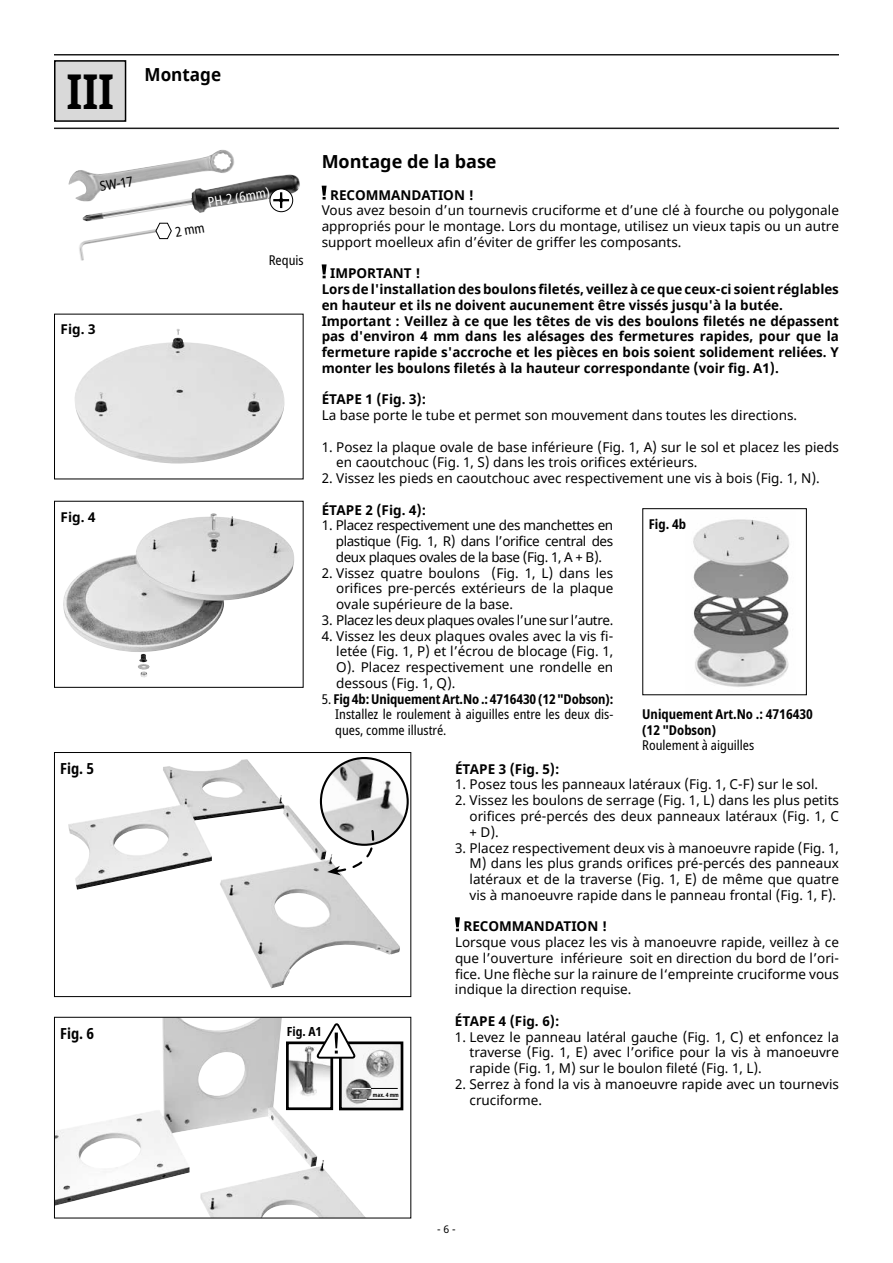
<style>
.page{position:relative;width:893px;height:1263px;background:#fff}
.page>*{position:absolute;margin:0;border:0;box-sizing:border-box;transform-origin:0 0}
.t1{font:700 condensed 48px "Noto Sans";color:#000;scale:.96 1}
.t2{font:700 18px "Noto Sans";color:#000}
.t3{font:700 18px "Noto Sans";color:#000;scale:.95 1}
.t4{font:700 condensed 15.15px "Noto Sans";color:#000}
.t5{font:13.5px/15.8px "Noto Sans";color:#000;text-align:justify}
.t6{font:700 13.5px/15.8px "Noto Sans";color:#000}
.t7{font:condensed 13.5px/15.8px "Noto Sans";color:#000;text-align:justify}
.t8{font:13.5px "Noto Sans";letter-spacing:-.03em;color:#000}
.t9{font:700 condensed 13.5px/15.8px "Noto Sans";color:#000}
.t10{font:condensed 13.5px "Noto Sans";color:#fff}
.t11{font:700 condensed 12.6px "Noto Sans";color:#000}
.t12{font:10.5px "Noto Sans";color:#000}
.t13{font:700 condensed 5.85px "Noto Sans";color:#000}
.s1{font-weight:700}
</style>
<div class="page">
<hr style="left:54px;top:54px;width:785px;height:2px;background:#1d1d1d">
<hr style="left:54px;top:128px;width:785px;height:1px;background:#1d1d1d">
<svg style="left:322px;top:186px;width:5px;height:14px"></svg>
<svg style="left:322px;top:264px;width:5px;height:14px"></svg>
<img style="left:75px;top:329px;width:210px;height:135px">
<img style="left:63px;top:513px;width:231px;height:164px">
<div style="left:54px;top:501px;width:250px;height:187px;border:1px solid #000"></div>
<svg style="left:455px;top:917px;width:5px;height:14px"></svg>
<img style="left:69px;top:150px;width:154px;height:51px">
<img style="left:83px;top:174px;width:217px;height:47px">
<svg style="left:270px;top:189px;width:23px;height:23px"></svg>
<div style="left:270px;top:189px;width:23px;height:23px;border:1px solid #000;border-radius:50%"></div>
<svg style="left:273px;top:192px;width:16px;height:16px"></svg>
<img style="left:79px;top:229px;width:83px;height:32px">
<div style="left:55px;top:61px;width:71px;height:60px;background:#d9d9d9"></div>
<div style="left:54px;top:60px;width:72px;height:62px;border:2px solid #000"></div>
<img style="left:693px;top:519px;width:97px;height:168px">
<div style="left:642px;top:508px;width:165px;height:187px;border:1px solid #000"></div>
<img style="left:56px;top:1019px;width:310px;height:197px">
<div style="left:54px;top:1017px;width:357px;height:201px;border:1px solid #000"></div>
<img style="left:290px;top:1045px;width:39px;height:61px">
<div style="left:286px;top:1041px;width:47px;height:69px;border:3px solid #000"></div>
<img style="left:343px;top:1045px;width:56px;height:61px">
<div style="left:339px;top:1041px;width:64px;height:69px;border:3px solid #000"></div>
<hr style="left:352px;top:1088px;width:46px;height:1px;background:#000">
<svg style="left:352px;top:1088px;width:19px;height:1px"></svg>
<hr style="left:352px;top:1099px;width:46px;height:1px;background:#000">
<svg style="left:352px;top:1099px;width:15px;height:1px"></svg>
<svg style="left:315px;top:1021px;width:41px;height:38px"></svg>
<img style="left:68px;top:759px;width:332px;height:229px">
<div style="left:54px;top:752px;width:357px;height:245px;border:1px solid #000"></div>
<img style="left:321px;top:758px;width:87px;height:87px;border-radius:43px">
<div style="left:320px;top:757px;width:89px;height:89px;border:2px solid #000;border-radius:50%"></div>
<svg style="left:327px;top:829px;width:54px;height:46px"></svg>
<svg style="left:155px;top:222px;width:17px;height:17px"></svg>
<h1 class="t1" style="left:67px;top:57px;width:51px">III</h1>
<h2 class="t3" style="left:145px;top:61px;width:82px">Montage</h2>
<p class="t7" style="left:99px;top:179px;width:35px;rotate:-10deg">SW-17</p>
<p class="t6" style="left:61px;top:322px;width:36px">Fig. 3</p>
<p class="t6" style="left:61px;top:509px;width:36px">Fig. 4</p>
<p class="t4" style="left:60px;top:758px;width:35px">Fig. 5</p>
<p class="t4" style="left:60px;top:1022px;width:35px">Fig. 6</p>
<p class="t10" style="left:206px;top:193px;width:64px;rotate:-10deg">PH-2 (6mm)</p>
<p class="t7" style="left:269px;top:253px;width:36px">Requis</p>
<h2 class="t2" style="left:322px;top:149px;width:176px">Montage de la base</h2>
<p class="t6" style="left:330px;top:187px;width:145px">RECOMMANDATION !</p>
<p class="t5" style="left:322px;top:203px;width:519px">Vous avez besoin d’un tournevis cruciforme et d’une clé à fourche ou polygonale appropriés pour le montage. Lors du montage, utilisez un vieux tapis ou un autre support moelleux afin d’éviter de griffer les composants.</p>
<p class="t6" style="left:322px;top:266px;width:519px;text-indent:8px">IMPORTANT !<br>Lors de l'installation des boulons filetés, veillez à ce que ceux-ci soient réglables en hauteur et ils ne doivent aucunement être vissés jusqu'à la butée.<br>Important : Veillez à ce que les têtes de vis des boulons filetés ne dépassent pas d'environ 4 mm dans les alésages des fermetures rapides, pour que la fermeture rapide s'accroche et les pièces en bois soient solidement reliées. Y monter les boulons filetés à la hauteur correspondante (voir fig. A1).</p>
<p class="t6" style="left:322px;top:392px;width:106px">ÉTAPE 1 (Fig. 3):</p>
<p class="t5" style="left:322px;top:408px;width:477px">La base porte le tube et permet son mouvement dans toutes les directions.</p>
<p class="t5" style="left:336px;top:439px;width:504px;text-indent:-15px">1. Posez la plaque ovale de base inférieure (Fig. 1, A) sur le sol et placez les pieds en caoutchouc (Fig. 1, S) dans les trois orifices extérieurs.</p>
<p class="t5" style="left:322px;top:471px;width:500px">2. Vissez les pieds en caoutchouc avec respectivement une vis à bois (Fig. 1, N).</p>
<p class="t6" style="left:322px;top:502px;width:106px">ÉTAPE 2 (Fig. 4):</p>
<p class="t5" style="left:336px;top:518px;width:279px;text-indent:-14px">1. Placez respectivement une des manchettes en plastique (Fig. 1, R) dans l’orifice central des deux plaques ovales de la base (Fig. 1, A + B).</p>
<p class="t5" style="left:336px;top:565px;width:279px;text-indent:-15px">2. Vissez quatre boulons (Fig. 1, L) dans les orifices pre-percés extérieurs de la plaque ovale supérieure de la base.</p>
<p class="t8" style="left:322px;top:611px;width:293px">3. Placez les deux plaques ovales l’une sur l’autre.</p>
<p class="t5" style="left:336px;top:628px;width:279px;text-indent:-15px">4. Vissez les deux plaques ovales avec la vis fi&shy;letée (Fig. 1, P) et l’écrou de blocage (Fig. 1, O). Placez respectivement une rondelle en dessous (Fig. 1, Q).</p>
<p class="t7" style="left:335px;top:691px;width:280px;text-indent:-14px">5. <span class="s1">Fig 4b: Uniquement Art.No .: 4716430 (12 "Dobson):<br></span>Installez le roulement à aiguilles entre les deux dis&shy;ques, comme illustré.</p>
<p class="t9" style="left:649px;top:516px;width:39px">Fig. 4b</p>
<p class="t9" style="left:642px;top:706px;width:172px">Uniquement Art.No .: 4716430 (12 "Dobson)</p>
<p class="t7" style="left:642px;top:738px;width:114px">Roulement à aiguilles</p>
<p class="t11" style="left:287px;top:1022px;width:37px">Fig. A1</p>
<p class="t13" style="left:373px;top:1091px;width:27px">max. 4 mm</p>
<p class="t6" style="left:455px;top:761px;width:106px">ÉTAPE 3 (Fig. 5):</p>
<p class="t5" style="left:455px;top:777px;width:365px">1. Posez tous les panneaux latéraux (Fig. 1, C-F) sur le sol.</p>
<p class="t5" style="left:470px;top:793px;width:371px;text-indent:-15px">2. Vissez les boulons de serrage (Fig. 1, L) dans les plus petits orifices pré-percés des deux panneaux latéraux (Fig. 1, C + D).</p>
<p class="t5" style="left:470px;top:840px;width:371px;text-indent:-15px">3. Placez respectivement deux vis à manoeuvre rapide (Fig. 1, M) dans les plus grands orifices pré-percés des panneaux latéraux et de la traverse (Fig. 1, E) de même que quatre vis à manoeuvre rapide dans le panneau frontal (Fig. 1, F).</p>
<p class="t6" style="left:463px;top:919px;width:145px">RECOMMANDATION !</p>
<p class="t5" style="left:455px;top:935px;width:385px">Lorsque vous placez les vis à manoeuvre rapide, veillez à ce que l’ouverture inférieure soit en direction du bord de l’ori&shy;fice. Une flèche sur la rainure de l‘empreinte cruciforme vous indique la direction requise.</p>
<p class="t6" style="left:455px;top:1013px;width:106px">ÉTAPE 4 (Fig. 6):</p>
<p class="t5" style="left:470px;top:1029px;width:371px;text-indent:-15px">1. Levez le panneau latéral gauche (Fig. 1, C) et enfoncez la traverse (Fig. 1, E) avec l’orifice pour la vis à manoeuvre rapide (Fig. 1, M) sur le boulon fileté (Fig. 1, L).</p>
<p class="t5" style="left:470px;top:1076px;width:371px;text-indent:-15px">2. Serrez à fond la vis à manoeuvre rapide avec un tournevis cruciforme.</p>
<p class="t12" style="left:437px;top:1222px;width:20px">- 6 -</p>
</div>
